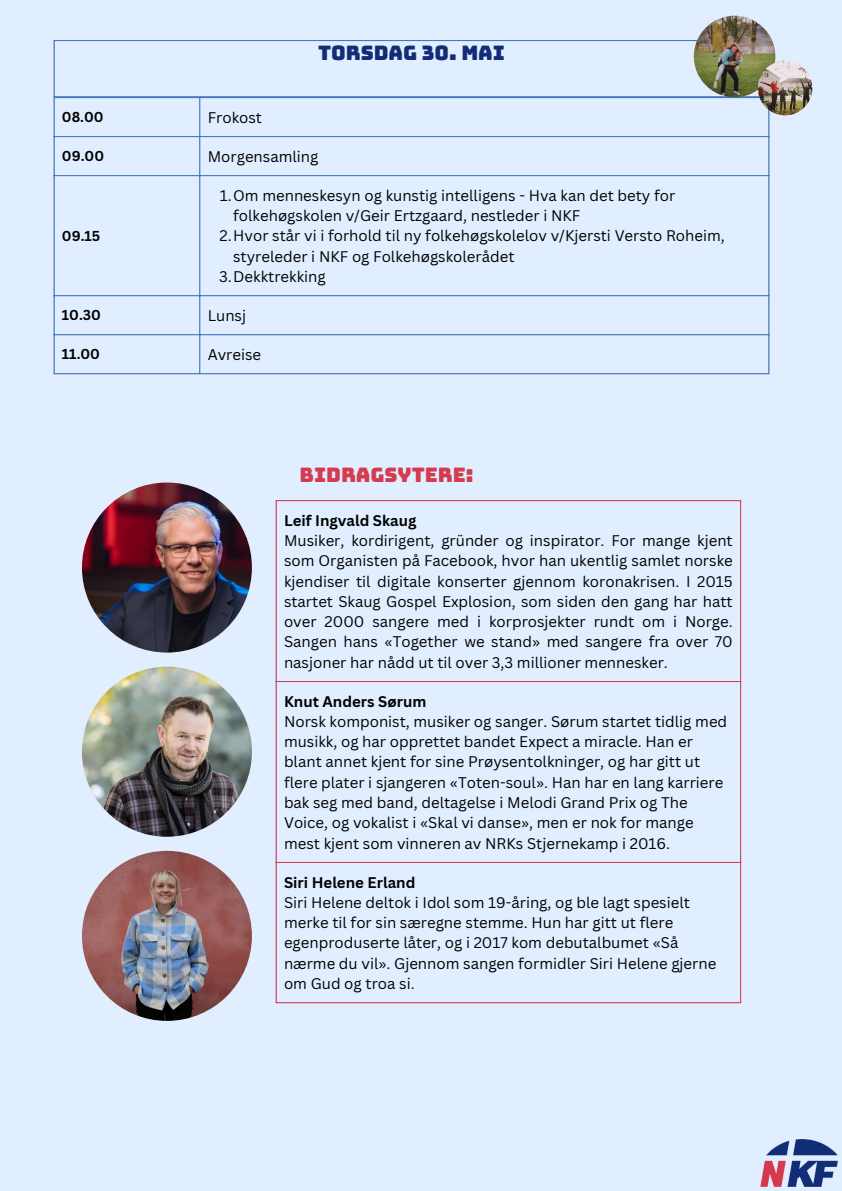
<style>
.page{position:relative;width:842px;height:1191px;background:#fff}
.page>*{position:absolute;margin:0;border:0;box-sizing:border-box;transform-origin:0 0}
.t1{font:20px "Bungee";color:#122d76}
.t2{font:20px "Bungee";color:#d53a4e}
.t3{font:15px/20.2px "Canva Sans";color:#000}
.t4{font:700 15px "Canva Sans";color:#000}
.t5{font:700 14px "Canva Sans";color:#000}
</style>
<div class="page">
<div style="left:0;top:0;width:842px;height:1190px;background:#e0eeff"></div>
<svg style="left:55px;top:98px;width:714px;height:275px"></svg>
<hr style="left:54px;top:98px;width:1px;height:275px;background:#3b75c2">
<hr style="left:199px;top:98px;width:1px;height:275px;background:#3b75c2">
<hr style="left:769px;top:98px;width:1px;height:275px;background:#3b75c2">
<hr style="left:54px;top:97px;width:715px;height:1px;background:#3b75c2">
<hr style="left:54px;top:136px;width:715px;height:1px;background:#3b75c2">
<hr style="left:54px;top:175px;width:715px;height:1px;background:#3b75c2">
<hr style="left:54px;top:295px;width:715px;height:1px;background:#3b75c2">
<hr style="left:54px;top:334px;width:715px;height:1px;background:#3b75c2">
<hr style="left:54px;top:373px;width:715px;height:1px;background:#3b75c2">
<hr style="left:54px;top:41px;width:1px;height:55px;background:#3b75c2">
<hr style="left:54px;top:40px;width:715px;height:1px;background:#3b75c2">
<hr style="left:54px;top:96px;width:715px;height:1px;background:#3b75c2">
<img style="left:694px;top:16px;width:81px;height:81px;border-radius:50%">
<img style="left:758px;top:61px;width:54px;height:54px;border-radius:50%">
<img style="left:760px;top:1139px;width:78px;height:48px">
<hr style="left:276px;top:501px;width:1px;height:501px;background:#d53a4e">
<hr style="left:740px;top:501px;width:1px;height:501px;background:#d53a4e">
<hr style="left:276px;top:500px;width:465px;height:1px;background:#d53a4e">
<hr style="left:276px;top:681px;width:465px;height:1px;background:#d53a4e">
<hr style="left:276px;top:862px;width:465px;height:1px;background:#d53a4e">
<hr style="left:276px;top:1002px;width:465px;height:1px;background:#d53a4e">
<img style="left:82px;top:482px;width:170px;height:170px;border-radius:50%">
<img style="left:82px;top:666px;width:170px;height:170px;border-radius:50%">
<img style="left:82px;top:850px;width:170px;height:170px;border-radius:50%">
<p class="t1" style="left:318px;top:43px;width:188px">TORSDAG 30. MAI</p>
<p class="t5" style="left:62px;top:107px;width:43px">08.00</p>
<p class="t3" style="left:208px;top:107px;width:56px">Frokost</p>
<p class="t5" style="left:62px;top:146px;width:44px">09.00</p>
<p class="t3" style="left:208px;top:146px;width:112px">Morgensamling</p>
<p class="t5" style="left:62px;top:225px;width:40px">09.15</p>
<p class="t3" style="left:233px;top:185px;width:444px;text-indent:-13px">1.Om menneskesyn og kunstig intelligens - Hva kan det bety for folkehøgskolen v/Geir Ertzgaard, nestleder i NKF</p>
<p class="t3" style="left:233px;top:225px;width:493px;text-indent:-14px">2.Hvor står vi i forhold til ny folkehøgskolelov v/Kjersti Versto Roheim, styreleder i NKF og Folkehøgskolerådet</p>
<p class="t3" style="left:219px;top:266px;width:108px">3.Dekktrekking</p>
<p class="t5" style="left:62px;top:305px;width:41px">10.30</p>
<p class="t3" style="left:208px;top:305px;width:40px">Lunsj</p>
<p class="t5" style="left:62px;top:344px;width:40px">11.00</p>
<p class="t3" style="left:208px;top:344px;width:55px">Avreise</p>
<p class="t2" style="left:299px;top:465px;width:175px">BIDRAGSYTERE:</p>
<p class="t4" style="left:284px;top:509px;width:134px">Leif Ingvald Skaug</p>
<h1 class="t3" style="left:284px;top:530px;width:450px;text-align:justify">Musiker, kordirigent, gründer og inspirator. For mange kjent som Organisten på Facebook, hvor han ukentlig samlet norske kjendiser til digitale konserter gjennom koronakrisen. I 2015 startet Skaug Gospel Explosion, som siden den gang har hatt over 2000 sangere med i korprosjekter rundt om i Norge.<br>Sangen hans «Together we stand» med sangere fra over 70 nasjoner har nådd ut til over 3,3 millioner mennesker.</h1>
<p class="t4" style="left:284px;top:690px;width:144px">Knut Anders Sørum</p>
<p class="t3" style="left:284px;top:711px;width:445px">Norsk komponist, musiker og sanger. Sørum startet tidlig med musikk, og har opprettet bandet Expect a miracle. Han er blant annet kjent for sine Prøysentolkninger, og har gitt ut flere plater i sjangeren «Toten-soul». Han har en lang karriere bak seg med band, deltagelse i Melodi Grand Prix og The Voice, og vokalist i «Skal vi danse», men er nok for mange mest kjent som vinneren av NRKs Stjernekamp i 2016.</p>
<p class="t4" style="left:284px;top:871px;width:133px">Siri Helene Erland</p>
<p class="t3" style="left:284px;top:891px;width:434px">Siri Helene deltok i Idol som 19-åring, og ble lagt spesielt merke til for sin særegne stemme. Hun har gitt ut flere egenproduserte låter, og i 2017 kom debutalbumet «Så nærme du vil». Gjennom sangen formidler Siri Helene gjerne om Gud og troa si.</p>
</div>
